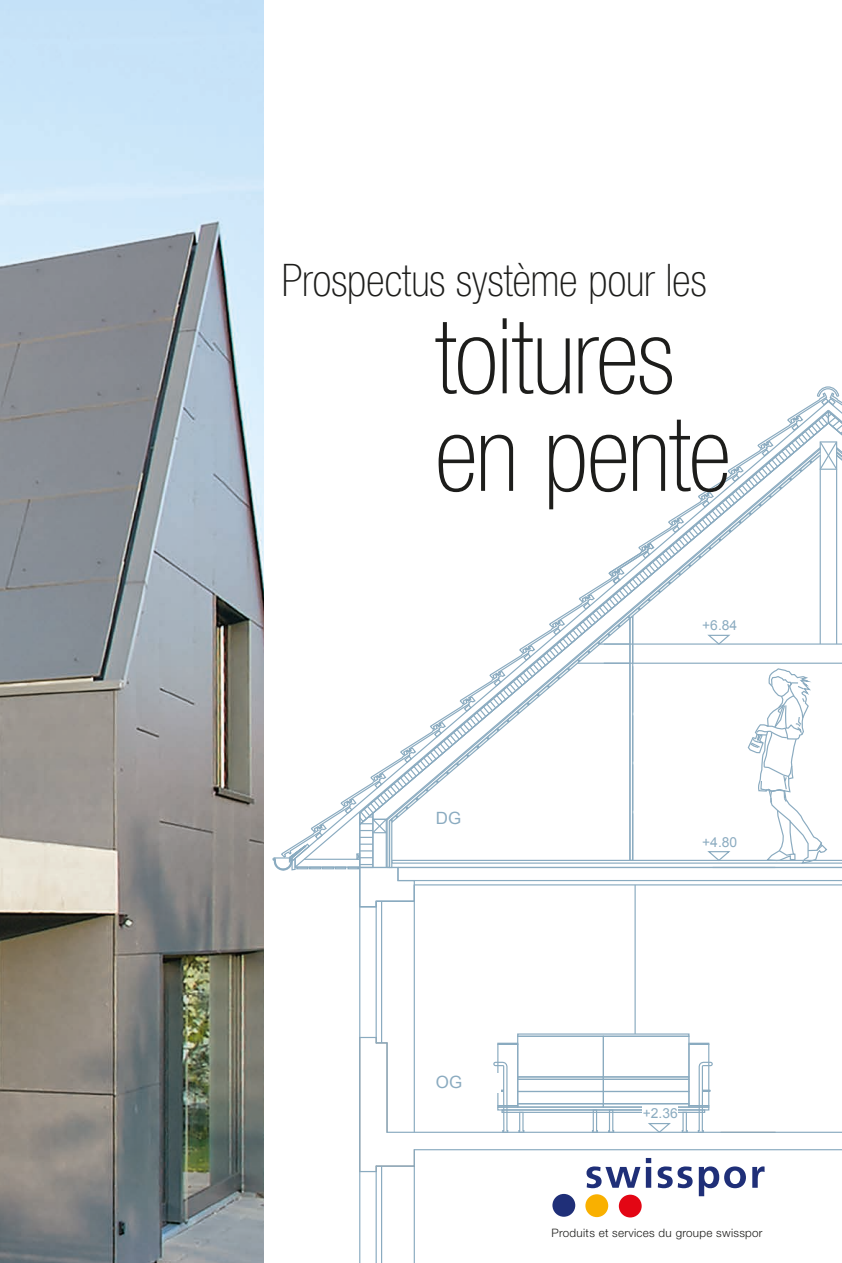
<style>
.page{position:relative;width:842px;height:1263px;background:#fff}
.page>*{position:absolute;margin:0;border:0;box-sizing:border-box;transform-origin:0 0}
.t1{font:100 condensed 105px/97.5px "Helvetica Neue LT Std";letter-spacing:-.015em;color:#1d1d1b}
.t2{font:100 condensed 45px "Helvetica Neue LT Std";letter-spacing:-.005em;color:#1d1d1b}
.t3{font:16.95px "Arial";color:#165781}
.t4{font:13.8px "Arial";color:#165781}
.t5{font:300 11.7px "Helvetica Neue LT Std";letter-spacing:.025em;color:#1d1d1b}
</style>
<div class="page">
<hr style="left:414px;top:901px;width:1px;height:231px;background:#165781">
<hr style="left:414px;top:1166px;width:1px;height:97px;background:#165781">
<hr style="left:359px;top:907px;width:1px;height:130px;background:#165781">
<hr style="left:359px;top:1171px;width:1px;height:92px;background:#165781">
<hr style="left:376px;top:907px;width:1px;height:130px;background:#165781">
<hr style="left:381px;top:901px;width:1px;height:142px;background:#165781">
<hr style="left:376px;top:1171px;width:1px;height:92px;background:#165781">
<hr style="left:381px;top:1166px;width:1px;height:97px;background:#165781">
<svg style="left:359px;top:1036px;width:483px;height:137px"></svg>
<svg style="left:646px;top:1122px;width:25px;height:12px"></svg>
<div style="left:643px;top:1106px;width:35px;height:16px;background:#fff"></div>
<svg style="left:272px;top:386px;width:570px;height:522px"></svg>
<hr style="left:634px;top:885px;width:2px;height:149px;background:#165781">
<img style="left:0;top:0;width:263px;height:1263px">
<svg style="left:586px;top:1166px;width:54px;height:22px"></svg>
<svg style="left:646px;top:1158px;width:5px;height:30px"></svg>
<svg style="left:658px;top:1166px;width:35px;height:22px"></svg>
<svg style="left:699px;top:1166px;width:47px;height:30px"></svg>
<svg style="left:752px;top:1166px;width:12px;height:22px"></svg>
<div style="left:552px;top:1194px;width:23px;height:23px;background:#1f2f78;border-radius:50%"></div>
<div style="left:585px;top:1194px;width:23px;height:23px;background:#f9b000;border-radius:50%"></div>
<div style="left:619px;top:1195px;width:23px;height:22px;background:#e30614;border-radius:50%"></div>
<h2 class="t2" style="left:281px;top:255px;width:426px">Prospectus système pour les</h2>
<h1 class="t1" style="left:435px;top:307px;width:298px">toitures en pente</h1>
<h3 class="t3" style="left:436px;top:806px;width:27px">DG</h3>
<p class="t4" style="left:702px;top:616px;width:37px">+6.84</p>
<p class="t4" style="left:702px;top:833px;width:37px">+4.80</p>
<h3 class="t3" style="left:436px;top:1071px;width:28px">OG</h3>
<p class="t4" style="left:643px;top:1104px;width:37px">+2.36</p>
<p class="t5" style="left:551px;top:1226px;width:213px">Produits et services du groupe swisspor</p>
</div>
